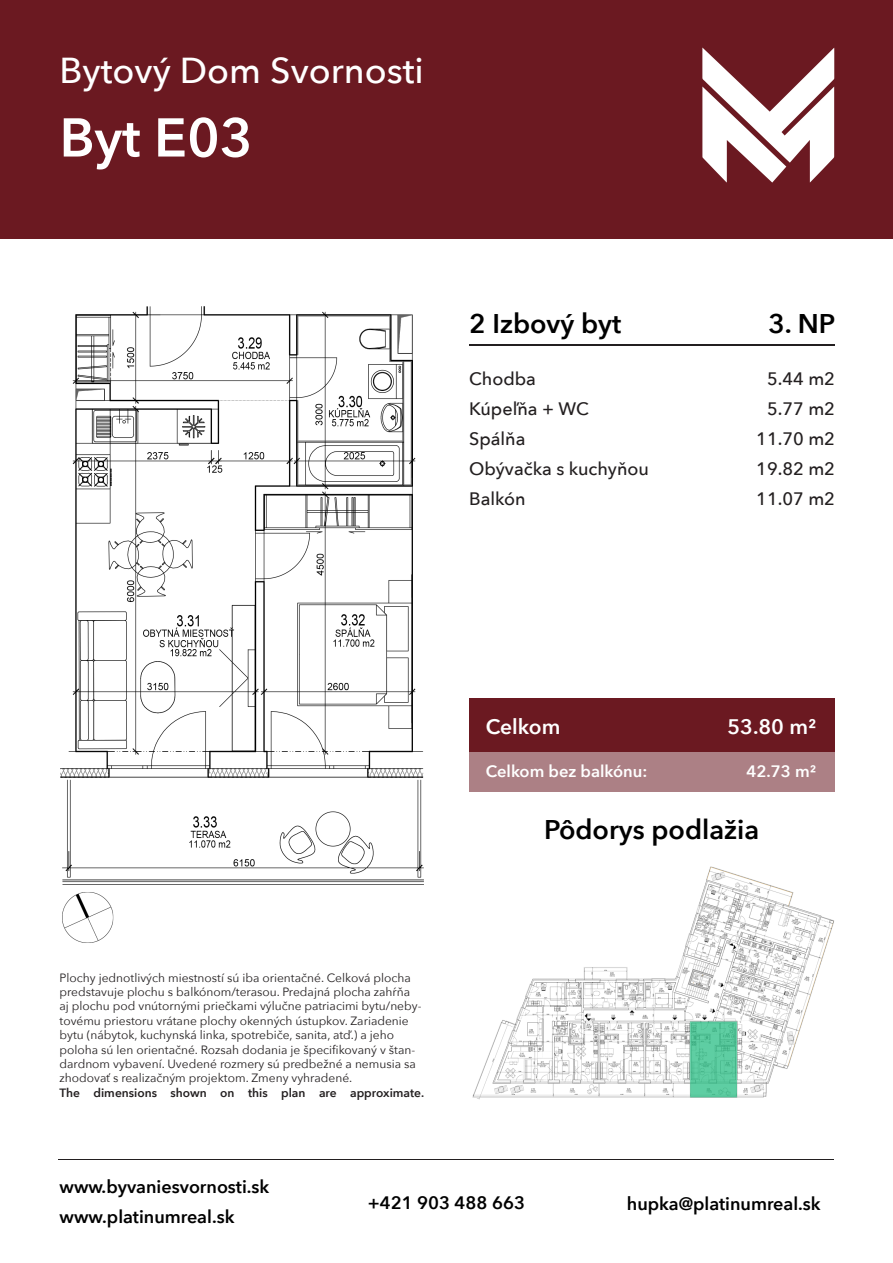
<style>
.page{position:relative;width:893px;height:1263px;background:#fff}
.page>*{position:absolute;margin:0;border:0;box-sizing:border-box;transform-origin:0 0}
.t1{font:600 54px "Avenir Next";color:#fff}
.t2{font:500 36px "Avenir Next";color:#fff}
.t3{font:600 27px "Avenir Next";color:#000}
.t4{font:600 21px "Avenir Next";color:#fff}
.t5{font:500 18px "Avenir Next";color:#231f20}
.t6{font:600 18px/30px "Avenir Next";color:#000}
.t7{font:600 16.5px "Avenir Next";color:#fff}
.t8{font:12px/14.4px "Avenir Next";color:#231f20}
.t9{font:600 12px "Avenir Next";color:#231f20}
</style>
<div class="page">
<img style="left:60px;top:306px;width:364px;height:577px">
<div style="left:469px;top:698px;width:366px;height:55px;background:#6b1921"></div>
<div style="left:0;top:0;width:893px;height:239px;background:#6b1921"></div>
<svg style="left:702px;top:48px;width:132px;height:135px"></svg>
<hr style="left:469px;top:344px;width:366px;height:2px;background:#231f20">
<hr style="left:59px;top:1159px;width:775px;height:1px;background:#231f20">
<div style="left:469px;top:753px;width:366px;height:39px;background:#ac8085"></div>
<img style="left:472px;top:866px;width:362px;height:234px">
<img style="left:62px;top:892px;width:52px;height:51px">
<p class="t2" style="left:60px;top:40px;width:366px">Bytový Dom Svornosti</p>
<p class="t1" style="left:60px;top:91px;width:195px">Byt E03</p>
<p class="t3" style="left:469px;top:301px;width:154px">2 Izbový byt</p>
<p class="t5" style="left:469px;top:363px;width:68px">Chodba</p>
<p class="t5" style="left:469px;top:393px;width:121px">Kúpeľňa + WC</p>
<p class="t5" style="left:469px;top:423px;width:58px">Spálňa</p>
<p class="t5" style="left:469px;top:453px;width:181px">Obývačka s kuchyňou</p>
<p class="t5" style="left:469px;top:483px;width:58px">Balkón</p>
<p class="t3" style="left:768px;top:301px;width:68px">3. NP</p>
<p class="t5" style="left:767px;top:363px;width:69px">5.44 m2</p>
<p class="t5" style="left:767px;top:393px;width:69px">5.77 m2</p>
<p class="t5" style="left:756px;top:423px;width:80px">11.70 m2</p>
<p class="t5" style="left:756px;top:453px;width:80px">19.82 m2</p>
<p class="t5" style="left:756px;top:483px;width:80px">11.07 m2</p>
<p class="t8" style="left:60px;top:970px;width:363px">Plochy jednotlivých miestností sú iba orientačné. Celková plocha predstavuje plochu s balkónom/terasou. Predajná plocha zahŕňa aj plochu pod vnútornými priečkami výlučne patriacimi bytu/neby&shy;tovému priestoru vrátane plochy okenných ústupkov. Zariadenie bytu (nábytok, kuchynská linka, spotrebiče, sanita, atď.) a jeho poloha sú len orientačné. Rozsah dodania je špecifikovaný v štan&shy;dardnom vybavení. Uvedené rozmery sú predbežné a nemusia sa zhodovať s realizačným projektom. Zmeny vyhradené.</p>
<p class="t9" style="left:60px;top:1082px;width:366px">The dimensions shown on this plan are approximate.</p>
<p class="t4" style="left:486px;top:709px;width:76px">Celkom</p>
<p class="t4" style="left:727px;top:709px;width:91px">53.80 m²</p>
<p class="t7" style="left:486px;top:757px;width:163px">Celkom bez balkónu:</p>
<p class="t7" style="left:746px;top:757px;width:71px">42.73 m²</p>
<p class="t3" style="left:544px;top:806px;width:217px">Pôdorys podlažia</p>
<h3 class="t6" style="left:60px;top:1172px;width:211px">www.byvaniesvornosti.sk www.platinumreal.sk</h3>
<h3 class="t6" style="left:368px;top:1188px;width:159px">+421 903 488 663</h3>
<h3 class="t6" style="left:627px;top:1189px;width:195px">hupka@platinumreal.sk</h3>
</div>
